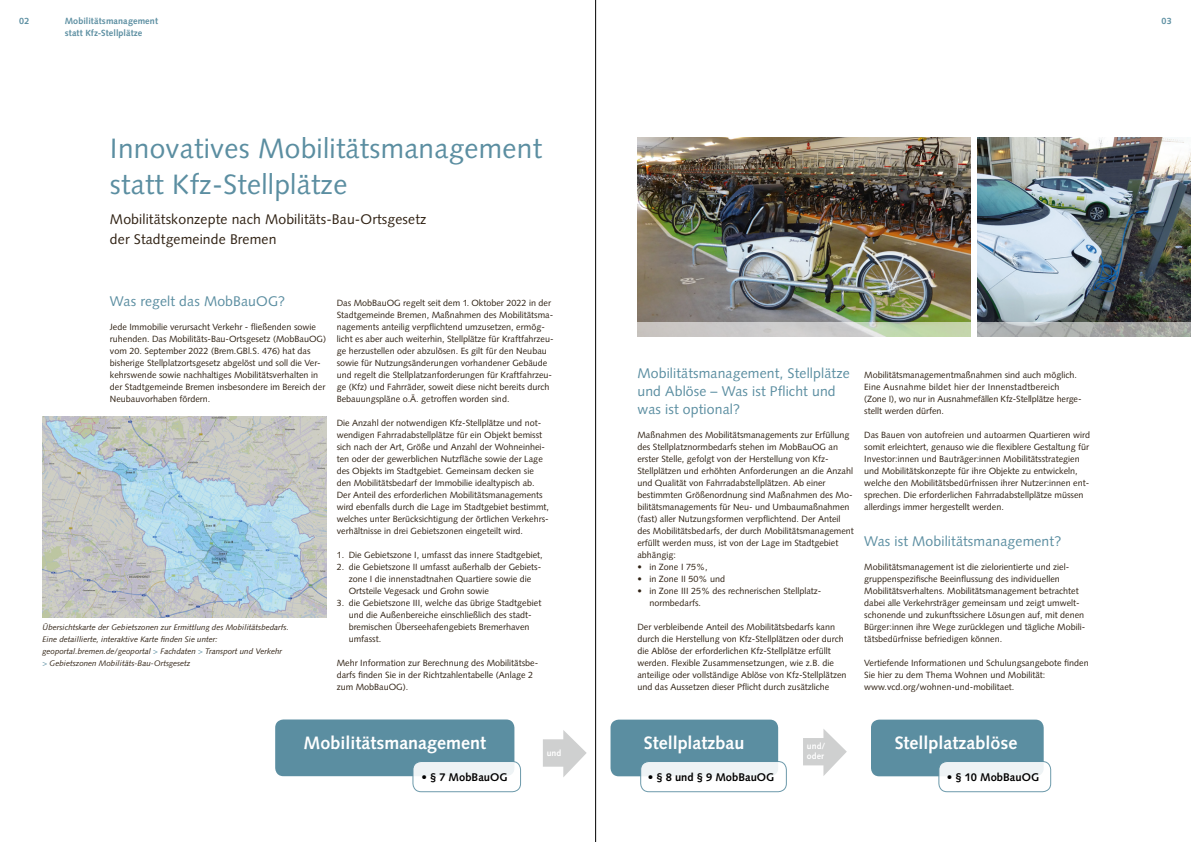
<style>
.page{position:relative;width:1191px;height:842px;background:#fff}
.page>*{position:absolute;margin:0;border:0;box-sizing:border-box;transform-origin:0 0}
.t1{font:28px/36px "Syntax";letter-spacing:.01em;color:#5b8ea1}
.t2{font:700 17.9px "Syntax";color:#fff}
.t3{font:14px/18px "Syntax";letter-spacing:.01em;color:#5b8ea1}
.t4{font:14px/20px "Syntax";letter-spacing:.01em;color:#2f2113}
.t5{font:700 11.2px "Syntax";color:#000}
.t6{font:9px/12px "Syntax";color:#2f2113}
.t7{font:700 9px/12px "Syntax";letter-spacing:.01em;color:#5b8ea1}
.t8{font:700 8.7px/10.7px "Syntax";color:#fff}
.t9{font:italic 8px/12px "Syntax";color:#2f2113}
.s1{color:#5b8ea1}
</style>
<div class="page">
<div style="left:610px;top:720px;width:168px;height:56px;background:#5b8ea1;border-radius:8px"></div>
<div style="left:640px;top:761px;width:146px;height:31px;background:linear-gradient(to right,#f4f7f9,#f9fafb);border-radius:8px"></div>
<div style="left:640px;top:761px;width:147px;height:31px;border:1px solid #5b8ea1;border-radius:8px"></div>
<div style="left:275px;top:719px;width:239px;height:57px;background:#5b8ea1;border-radius:8px"></div>
<div style="left:413px;top:761px;width:107px;height:31px;background:linear-gradient(to right,#f5f8f9,#f8fafb);border-radius:8px"></div>
<div style="left:412px;top:761px;width:109px;height:31px;border:1px solid #5b8ea1;border-radius:8px"></div>
<svg style="left:543px;top:730px;width:43px;height:47px"></svg>
<div style="left:871px;top:720px;width:172px;height:56px;background:#5b8ea1;border-radius:8px"></div>
<div style="left:939px;top:761px;width:111px;height:31px;background:linear-gradient(to right,#f5f8f9,#f8fafb);border-radius:8px"></div>
<div style="left:938px;top:761px;width:113px;height:31px;border:1px solid #5b8ea1;border-radius:8px"></div>
<svg style="left:803px;top:729px;width:44px;height:47px"></svg>
<img style="left:637px;top:138px;width:333px;height:184px">
<img style="left:977px;top:138px;width:214px;height:184px">
<svg style="left:637px;top:322px;width:554px;height:14px;background:#bdc1b9"></svg>
<img style="left:42px;top:416px;width:285px;height:201px">
<hr style="left:595px;top:0;width:1px;height:842px;background:#000">
<p class="t7" style="left:19px;top:15px;width:12px">02</p>
<p class="t7" style="left:65px;top:15px;width:95px">Mobilitätsmanagement statt Kfz-Stellplätze</p>
<p class="t7" style="left:1161px;top:15px;width:12px">03</p>
<h1 class="t1" style="left:110px;top:131px;width:433px">Innovatives Mobilitätsmanagement statt Kfz-Stellplätze</h1>
<h3 class="t4" style="left:110px;top:210px;width:318px">Mobilitätskonzepte nach Mobilitäts-Bau-Ortsgesetz der Stadtgemeinde Bremen</h3>
<h3 class="t3" style="left:110px;top:292px;width:177px">Was regelt das MobBauOG?</h3>
<p class="t6" style="left:110px;top:321px;width:218px">Jede Immobilie verursacht Verkehr - fließenden sowie ruhenden. Das Mobilitäts-Bau-Ortsgesetz (MobBauOG) vom 20. September 2022 (Brem.GBl.S. 476) hat das bisherige Stellplatzortsgesetz abgelöst und soll die Ver&shy;kehrswende sowie nachhaltiges Mobilitätsverhalten in der Stadtgemeinde Bremen insbesondere im Bereich der Neubauvorhaben fördern.</p>
<p class="t9" style="left:43px;top:621px;width:248px">Übersichtskarte der Gebietszonen zur Ermittlung des Mobilitätsbedarfs.<br>Eine detaillierte, interaktive Karte finden Sie unter: geoportal.bremen.de/geoportal <span class="s1">&gt;</span> Fachdaten <span class="s1">&gt;</span> Transport und Verkehr <span class="s1">&gt;</span> Gebietszonen Mobilitäts-Bau-Ortsgesetz</p>
<p class="t6" style="left:337px;top:297px;width:218px">Das MobBauOG regelt seit dem 1. Oktober 2022 in der Stadtgemeinde Bremen, Maßnahmen des Mobilitätsma&shy;nagements anteilig verpflichtend umzusetzen, ermög&shy;licht es aber auch weiterhin, Stellplätze für Kraftfahrzeu&shy;ge herzustellen oder abzulösen. Es gilt für den Neubau sowie für Nutzungsänderungen vorhandener Gebäude und regelt die Stellplatzanforderungen für Kraftfahrzeu&shy;ge (Kfz) und Fahrräder, soweit diese nicht bereits durch Bebauungspläne o.Ä. getroffen worden sind.</p>
<p class="t6" style="left:337px;top:417px;width:214px">Die Anzahl der notwendigen Kfz-Stellplätze und not&shy;wendigen Fahrradabstellplätze für ein Objekt bemisst sich nach der Art, Größe und Anzahl der Wohneinhei&shy;ten oder der gewerblichen Nutzfläche sowie der Lage des Objekts im Stadtgebiet. Gemeinsam decken sie den Mobilitätsbedarf der Immobilie idealtypisch ab.<br>Der Anteil des erforderlichen Mobilitätsmanagements wird ebenfalls durch die Lage im Stadtgebiet bestimmt, welches unter Berücksichtigung der örtlichen Verkehrs&shy;verhältnisse in drei Gebietszonen eingeteilt wird.</p>
<p class="t6" style="left:337px;top:549px;width:207px">1. Die Gebietszone I, umfasst das innere Stadtgebiet,</p>
<p class="t6" style="left:349px;top:561px;width:194px;text-indent:-12px">2. die Gebietszone II umfasst außerhalb der Gebiets&shy;zone I die innenstadtnahen Quartiere sowie die<br>Ortsteile Vegesack und Grohn sowie</p>
<p class="t6" style="left:349px;top:597px;width:194px;text-indent:-12px">3. die Gebietszone III, welche das übrige Stadtgebiet und die Außenbereiche einschließlich des stadt&shy;bremischen Überseehafengebiets Bremerhaven umfasst.</p>
<p class="t6" style="left:337px;top:657px;width:203px">Mehr Information zur Berechnung des Mobilitätsbe&shy;darfs finden Sie in der Richtzahlentabelle (Anlage 2 zum MobBauOG).</p>
<h2 class="t2" style="left:303px;top:733px;width:184px">Mobilitätsmanagement</h2>
<p class="t5" style="left:421px;top:770px;width:88px">• § 7 MobBauOG</p>
<p class="t8" style="left:547px;top:747px;width:16px">und</p>
<h3 class="t3" style="left:637px;top:364px;width:214px">Mobilitätsmanagement, Stellplätze und Ablöse – Was ist Pflicht und was ist optional?</h3>
<p class="t6" style="left:637px;top:429px;width:218px">Maßnahmen des Mobilitätsmanagements zur Erfüllung des Stellplatznormbedarfs stehen im MobBauOG an erster Stelle, gefolgt von der Herstellung von Kfz-Stellplätzen und erhöhten Anforderungen an die Anzahl und Qualität von Fahrradabstellplätzen. Ab einer bestimmten Größenordnung sind Maßnahmen des Mo&shy;bilitätsmanagements für Neu- und Umbaumaßnahmen (fast) aller Nutzungsformen verpflichtend. Der Anteil des Mobilitätsbedarfs, der durch Mobilitätsmanagement erfüllt werden muss, ist von der Lage im Stadtgebiet abhängig:</p>
<p class="t6" style="left:637px;top:561px;width:72px">• in Zone I 75%,</p>
<p class="t6" style="left:637px;top:573px;width:89px">• in Zone II 50% und</p>
<p class="t6" style="left:649px;top:585px;width:173px;text-indent:-12px">• in Zone III 25% des rechnerischen Stellplatz&shy;normbedarfs.</p>
<p class="t6" style="left:637px;top:621px;width:211px">Der verbleibende Anteil des Mobilitätsbedarfs kann durch die Herstellung von Kfz-Stellplätzen oder durch die Ablöse der erforderlichen Kfz-Stellplätze erfüllt werden. Flexible Zusammensetzungen, wie z.B. die anteilige oder vollständige Ablöse von Kfz-Stellplätzen und das Aussetzen dieser Pflicht durch zusätzliche</p>
<p class="t6" style="left:864px;top:369px;width:219px">Mobilitätsmanagementmaßnahmen sind auch möglich.<br>Eine Ausnahme bildet hier der Innenstadtbereich (Zone I), wo nur in Ausnahmefällen Kfz-Stellplätze herge&shy;stellt werden dürfen.</p>
<p class="t6" style="left:864px;top:429px;width:227px">Das Bauen von autofreien und autoarmen Quartieren wird somit erleichtert, genauso wie die flexiblere Gestaltung für Investor:innen und Bauträger:innen Mobilitätsstrategien und Mobilitätskonzepte für ihre Objekte zu entwickeln, welche den Mobilitätsbedürfnissen ihrer Nutzer:innen ent&shy;sprechen. Die erforderlichen Fahrradabstellplätze müssen allerdings immer hergestellt werden.</p>
<h3 class="t3" style="left:864px;top:532px;width:199px">Was ist Mobilitätsmanagement?</h3>
<p class="t6" style="left:864px;top:561px;width:222px">Mobilitätsmanagement ist die zielorientierte und ziel&shy;gruppenspezifische Beeinflussung des individuellen Mobilitätsverhaltens. Mobilitätsmanagement betrachtet dabei alle Verkehrsträger gemeinsam und zeigt umwelt&shy;schonende und zukunftssichere Lösungen auf, mit denen Bürger:innen ihre Wege zurücklegen und tägliche Mobili&shy;tätsbedürfnisse befriedigen können.</p>
<p class="t6" style="left:864px;top:657px;width:226px">Vertiefende Informationen und Schulungsangebote finden<br>Sie hier zu dem Thema Wohnen und Mobilität: www.vcd.org/wohnen-und-mobilitaet.</p>
<h2 class="t2" style="left:644px;top:733px;width:102px">Stellplatzbau</h2>
<p class="t5" style="left:648px;top:770px;width:128px">• § 8 und § 9 MobBauOG</p>
<p class="t8" style="left:807px;top:740px;width:20px">und/ oder</p>
<h2 class="t2" style="left:894px;top:733px;width:124px">Stellplatzablöse</h2>
<p class="t5" style="left:946px;top:770px;width:94px">• § 10 MobBauOG</p>
</div>
